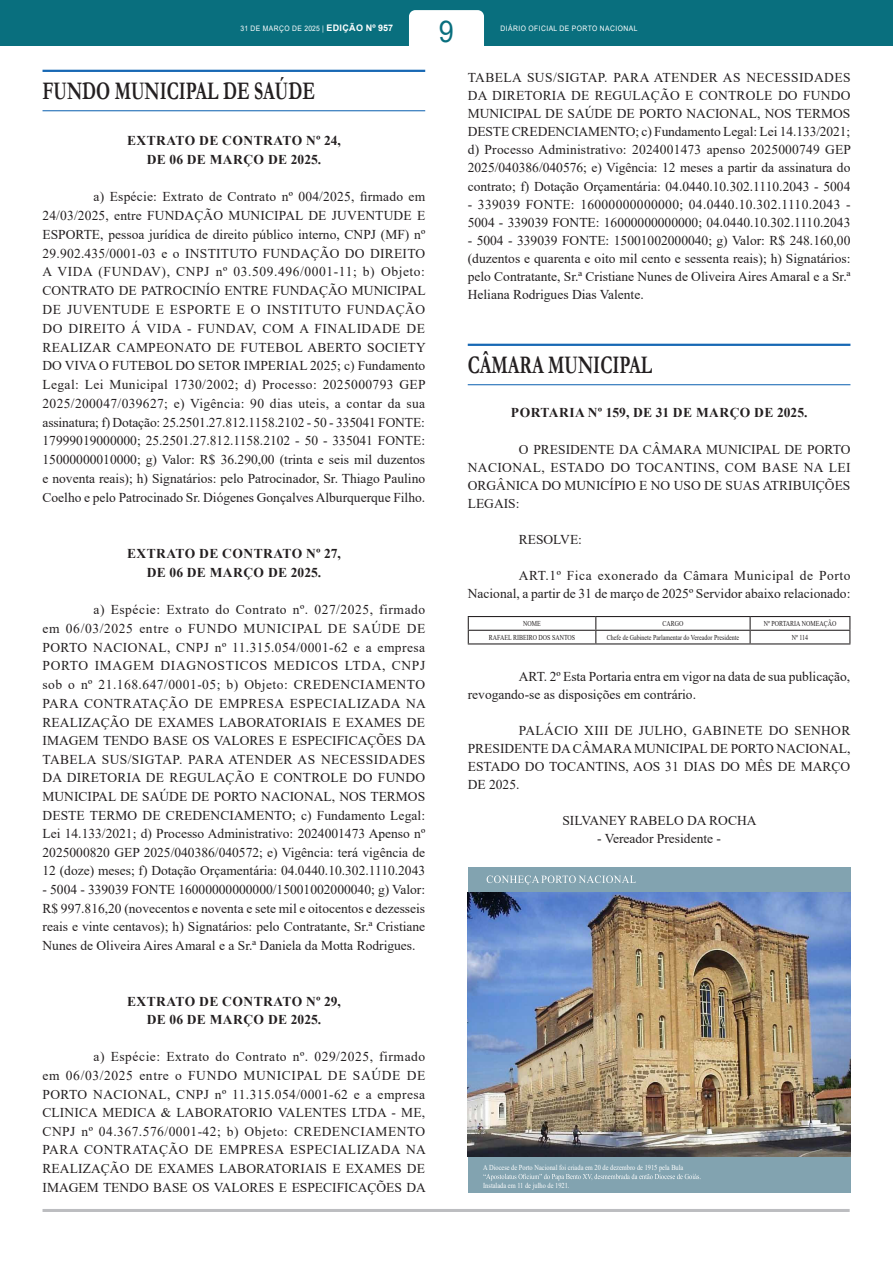
<style>
.page{position:relative;width:893px;height:1263px;background:#fff}
.page>*{position:absolute;margin:0;border:0;box-sizing:border-box;transform-origin:0 0}
.t1{font:30px "Arial";color:#096f7e;scale:.9 1}
.ChancelaOrgaos{font:700 25.5px "Garamond";color:#231f20;scale:.7 1}
.TEXTO{font:13.5px/18.6px "Times New Roman";color:#231f20;text-align:justify}
.TITULO{font:700 13.5px "Times New Roman";letter-spacing:.035em;color:#231f20}
.ASSINATURA{font:13.5px "Times New Roman";color:#231f20}
.TEXTOCELULA{font:7.5px "Times New Roman";color:#231f20;scale:.8 1}
.t2{font:7.5px "Times New Roman";color:#fff;scale:.85 1}
.t3{font:7.5px "Arial";letter-spacing:.065em;color:#fff;scale:.9 1}
.s1{font-weight:700;font-size:9px}
</style>
<div class="page">
<div style="left:0;top:0;width:893px;height:46px;background:#096f7e"></div>
<div style="left:409px;top:10px;width:75px;height:57px;background:#fff;border-radius:6px"></div>
<hr style="left:43px;top:1209px;width:807px;height:3px;background:#bcbdc0">
<hr style="left:43px;top:70px;width:382px;height:2px;background:#1768b4">
<hr style="left:43px;top:110px;width:382px;height:1px;background:#1768b4">
<hr style="left:468px;top:344px;width:382px;height:2px;background:#1768b4">
<hr style="left:468px;top:384px;width:382px;height:1px;background:#1768b4">
<hr style="left:468px;top:630px;width:128px;height:1px;background:#231f20">
<hr style="left:596px;top:630px;width:154px;height:1px;background:#231f20">
<svg style="left:595px;top:617px;width:1px;height:26px"></svg>
<hr style="left:750px;top:630px;width:100px;height:1px;background:#231f20">
<svg style="left:750px;top:617px;width:1px;height:26px"></svg>
<hr style="left:468px;top:616px;width:128px;height:1px;background:#231f20">
<hr style="left:596px;top:616px;width:154px;height:1px;background:#231f20">
<hr style="left:750px;top:616px;width:100px;height:1px;background:#231f20">
<svg style="left:468px;top:617px;width:1px;height:26px"></svg>
<svg style="left:849px;top:617px;width:1px;height:26px"></svg>
<hr style="left:468px;top:643px;width:128px;height:1px;background:#231f20">
<hr style="left:596px;top:643px;width:154px;height:1px;background:#231f20">
<hr style="left:750px;top:643px;width:100px;height:1px;background:#231f20">
<div style="left:468px;top:867px;width:382px;height:326px;background:#82a3b0"></div>
<img style="left:468px;top:893px;width:382px;height:264px">
<svg style="left:487px;top:875px;width:149px;height:10px"></svg>
<svg style="left:483px;top:1174px;width:217px;height:6px"></svg>
<h1 class="t1" style="left:439px;top:11px;width:18px">9</h1>
<p class="t3" style="left:240px;top:24px;width:171px">31 DE MARÇO DE 2025 | <span class="s1">EDIÇÃO Nº 957</span></p>
<p class="t3" style="left:501px;top:24px;width:154px">DIÁRIO OFICIAL DE PORTO NACIONAL</p>
<p class="ChancelaOrgaos" style="left:43px;top:74px;width:391px">FUNDO MUNICIPAL DE SAÚDE</p>
<p class="TITULO" style="left:127px;top:131px;width:215px">EXTRATO DE CONTRATO Nº 24,</p>
<p class="TITULO" style="left:147px;top:150px;width:176px">DE 06 DE MARÇO DE 2025.</p>
<p class="TEXTO" style="left:43px;top:187px;width:385px;text-indent:51px">a) Espécie: Extrato de Contrato nº 004/2025, firmado em 24/03/2025, entre FUNDAÇÃO MUNICIPAL DE JUVENTUDE E ESPORTE, pessoa jurídica de direito público interno, CNPJ (MF) nº 29.902.435/0001-03 e o INSTITUTO FUNDAÇÃO DO DIREITO A VIDA (FUNDAV), CNPJ nº 03.509.496/0001-11; b) Objeto:<br>CONTRATO DE PATROCINÍO ENTRE FUNDAÇÃO MUNICIPAL DE JUVENTUDE E ESPORTE E O INSTITUTO FUNDAÇÃO DO DIREITO Á VIDA - FUNDAV, COM A FINALIDADE DE REALIZAR CAMPEONATO DE FUTEBOL ABERTO SOCIETY DO VIVA O FUTEBOL DO SETOR IMPERIAL 2025; c) Fundamento Legal: Lei Municipal 1730/2002; d) Processo: 2025000793 GEP 2025/200047/039627; e) Vigência: 90 dias uteis, a contar da sua assinatura; f) Dotação: 25.2501.27.812.1158.2102 - 50 - 335041 FONTE:<br>17999019000000; 25.2501.27.812.1158.2102 - 50 - 335041 FONTE:<br>15000000010000; g) Valor: R$ 36.290,00 (trinta e seis mil duzentos e noventa reais); h) Signatários: pelo Patrocinador, Sr. Thiago Paulino Coelho e pelo Patrocinado Sr. Diógenes Gonçalves Alburquerque Filho.</p>
<p class="TITULO" style="left:127px;top:543px;width:215px">EXTRATO DE CONTRATO Nº 27,</p>
<p class="TITULO" style="left:147px;top:562px;width:176px">DE 06 DE MARÇO DE 2025.</p>
<p class="TEXTO" style="left:43px;top:600px;width:385px;text-indent:51px">a) Espécie: Extrato do Contrato nº. 027/2025, firmado em 06/03/2025 entre o FUNDO MUNICIPAL DE SAÚDE DE PORTO NACIONAL, CNPJ nº 11.315.054/0001-62 e a empresa PORTO IMAGEM DIAGNOSTICOS MEDICOS LTDA, CNPJ sob o nº 21.168.647/0001-05; b) Objeto: CREDENCIAMENTO PARA CONTRATAÇÃO DE EMPRESA ESPECIALIZADA NA REALIZAÇÃO DE EXAMES LABORATORIAIS E EXAMES DE IMAGEM TENDO BASE OS VALORES E ESPECIFICAÇÕES DA TABELA SUS/SIGTAP. PARA ATENDER AS NECESSIDADES DA DIRETORIA DE REGULAÇÃO E CONTROLE DO FUNDO MUNICIPAL DE SAÚDE DE PORTO NACIONAL, NOS TERMOS DESTE TERMO DE CREDENCIAMENTO; c) Fundamento Legal:<br>Lei 14.133/2021; d) Processo Administrativo: 2024001473 Apenso nº 2025000820 GEP 2025/040386/040572; e) Vigência: terá vigência de 12 (doze) meses; f) Dotação Orçamentária: 04.0440.10.302.1110.2043</p>
<p class="TEXTO" style="left:43px;top:880px;width:384px">- 5004 - 339039 FONTE 16000000000000/15001002000040; g) Valor:<br>R$ 997.816,20 (novecentos e noventa e sete mil e oitocentos e dezesseis reais e vinte centavos); h) Signatários: pelo Contratante, Sr.ª Cristiane Nunes de Oliveira Aires Amaral e a Sr.ª Daniela da Motta Rodrigues.</p>
<p class="TITULO" style="left:127px;top:991px;width:215px">EXTRATO DE CONTRATO Nº 29,</p>
<p class="TITULO" style="left:147px;top:1010px;width:176px">DE 06 DE MARÇO DE 2025.</p>
<p class="TEXTO" style="left:43px;top:1047px;width:385px;text-indent:51px">a) Espécie: Extrato do Contrato nº. 029/2025, firmado em 06/03/2025 entre o FUNDO MUNICIPAL DE SAÚDE DE PORTO NACIONAL, CNPJ nº 11.315.054/0001-62 e a empresa CLINICA MEDICA &amp; LABORATORIO VALENTES LTDA - ME, CNPJ nº 04.367.576/0001-42; b) Objeto: CREDENCIAMENTO PARA CONTRATAÇÃO DE EMPRESA ESPECIALIZADA NA REALIZAÇÃO DE EXAMES LABORATORIAIS E EXAMES DE IMAGEM TENDO BASE OS VALORES E ESPECIFICAÇÕES DA</p>
<p class="TEXTO" style="left:468px;top:68px;width:385px;line-height:18.1px">TABELA SUS/SIGTAP. PARA ATENDER AS NECESSIDADES DA DIRETORIA DE REGULAÇÃO E CONTROLE DO FUNDO MUNICIPAL DE SAÚDE DE PORTO NACIONAL, NOS TERMOS DESTE CREDENCIAMENTO; c) Fundamento Legal: Lei 14.133/2021; d) Processo Administrativo: 2024001473 apenso 2025000749 GEP 2025/040386/040576; e) Vigência: 12 meses a partir da assinatura do contrato; f) Dotação Orçamentária: 04.0440.10.302.1110.2043 - 5004</p>
<p class="TEXTO" style="left:468px;top:195px;width:384px;line-height:18.1px">- 339039 FONTE: 16000000000000; 04.0440.10.302.1110.2043 -<br>5004 - 339039 FONTE: 16000000000000; 04.0440.10.302.1110.2043</p>
<p class="TEXTO" style="left:468px;top:231px;width:384px;line-height:18.1px">- 5004 - 339039 FONTE: 15001002000040; g) Valor: R$ 248.160,00 (duzentos e quarenta e oito mil cento e sessenta reais); h) Signatários: pelo Contratante, Sr.ª Cristiane Nunes de Oliveira Aires Amaral e a Sr.ª Heliana Rodrigues Dias Valente.</p>
<p class="ChancelaOrgaos" style="left:468px;top:348px;width:265px">CÂMARA MUNICIPAL</p>
<p class="TITULO" style="left:511px;top:403px;width:298px">PORTARIA Nº 159, DE 31 DE MARÇO DE 2025.</p>
<p class="TEXTO" style="left:468px;top:440px;width:384px;line-height:18.1px;text-indent:51px">O PRESIDENTE DA CÂMARA MUNICIPAL DE PORTO NACIONAL, ESTADO DO TOCANTINS, COM BASE NA LEI ORGÂNICA DO MUNICÍPIO E NO USO DE SUAS ATRIBUIÇÕES LEGAIS:</p>
<p class="TEXTO" style="left:519px;top:530px;width:65px">RESOLVE:</p>
<p class="TEXTO" style="left:468px;top:566px;width:384px;line-height:18px;text-align:right">ART.1º Fica exonerado da Câmara Municipal de Porto<br>Nacional, a partir de 31 de março de 2025º Servidor abaixo relacionado:</p>
<p class="TEXTOCELULA" style="left:523px;top:618px;width:24px">NOME</p>
<p class="TEXTOCELULA" style="left:662px;top:618px;width:28px">CARGO</p>
<p class="TEXTOCELULA" style="left:764px;top:618px;width:92px">Nº PORTARIA NOMEAÇÃO</p>
<p class="TEXTOCELULA" style="left:489px;top:632px;width:109px">RAFAEL RIBEIRO DOS SANTOS</p>
<p class="TEXTOCELULA" style="left:607px;top:632px;width:167px">Chefe de Gabinete Parlamentar do Vereador Presidente</p>
<p class="TEXTOCELULA" style="left:792px;top:632px;width:22px">Nº 114</p>
<p class="TEXTO" style="left:468px;top:666px;width:384px;line-height:18px;text-indent:51px">ART. 2º Esta Portaria entra em vigor na data de sua publicação, revogando-se as disposições em contrário.</p>
<p class="TEXTO" style="left:468px;top:720px;width:384px;line-height:18px;text-indent:51px">PALÁCIO XIII DE JULHO, GABINETE DO SENHOR PRESIDENTE DA CÂMARA MUNICIPAL DE PORTO NACIONAL, ESTADO DO TOCANTINS, AOS 31 DIAS DO MÊS DE MARÇO DE 2025.</p>
<p class="ASSINATURA" style="left:562px;top:810px;width:196px">SILVANEY RABELO DA ROCHA</p>
<p class="ASSINATURA" style="left:597px;top:829px;width:125px">- Vereador Presidente -</p>
<p class="t2" style="left:483px;top:1162px;width:237px">A Diocese de Porto Nacional foi criada em 20 de dezembro de 1915 pela Bula</p>
<p class="t2" style="left:483px;top:1180px;width:103px">Instalada em 11 de julho de 1921.</p>
</div>
